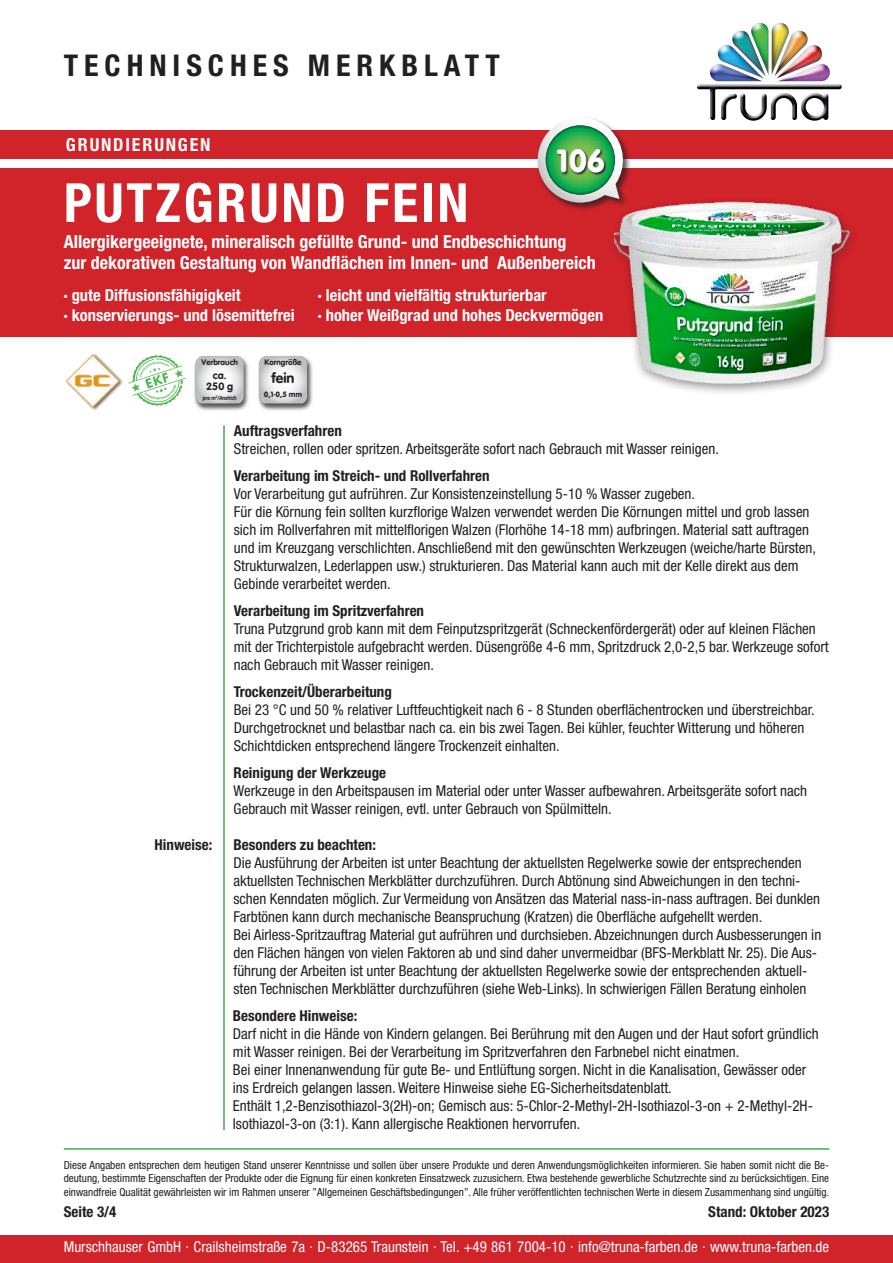
<style>
.page{position:relative;width:893px;height:1263px;background:#fff}
.page>*{position:absolute;margin:0;border:0;box-sizing:border-box;transform-origin:0 0}
.t1{font:700 condensed 54px "Helvetica Neue LT Pro";letter-spacing:.05em;color:#fff}
.t2{font:33.75px "VAG Rundschrift D";color:#fff}
.t3{font:700 condensed 30px "Helvetica Neue LT Pro";letter-spacing:.2em;color:#231f20}
.t4{font:700 condensed 18px/20.2px "Helvetica Neue LT Pro";color:#fff}
.t5{font:700 condensed 18px "Helvetica Neue LT Pro";letter-spacing:.1em;color:#fff}
.t6{font:700 condensed 16.5px/19.5px "Helvetica Neue LT Pro";color:#fff}
.t7{font:condensed 15px/18px "Helvetica Neue LT Pro";color:#231f20}
.t8{font:700 condensed 15px "Helvetica Neue LT Pro";color:#231f20}
.t9{font:condensed 15px "Helvetica Neue LT Pro";color:#fff}
.t10{font:14.25px "VAG Rounded Bold";color:#231f20}
.t11{font:condensed 11.1px/13.5px "Helvetica Neue LT Pro";color:#231f20;text-align:justify}
.t12{font:10.5px/10.5px "VAG Rounded Bold";color:#231f20;text-align:center}
.t13{font:8.1px "VAG Rounded Bold";color:#231f20}
.t14{font:8.1px "VAG Rundschrift D";color:#231f20}
.t15{font:6px "VAG Rounded Bold";color:#231f20;scale:.83 1}
</style>
<div class="page">
<div style="left:0;top:1235px;width:893px;height:28px;background:#d1232a"></div>
<hr style="left:223px;top:425px;width:2px;height:705px;background:#40ae49">
<hr style="left:64px;top:1148px;width:765px;height:2px;background:#40ae49">
<div style="left:0;top:168px;width:893px;height:169px;background:#d1232a"></div>
<div style="left:0;top:130px;width:893px;height:29px;background:#d1232a"></div>
<img style="left:697px;top:23px;width:145px;height:98px">
<div style="left:607px;top:197px;width:253px;height:199px;background:#231f20;opacity:.5"></div>
<img style="left:614px;top:197px;width:246px;height:199px">
<div style="left:193px;top:355px;width:57px;height:56px;background:#231f20;opacity:.75"></div>
<svg style="left:196px;top:356px;width:48px;height:47px"></svg>
<div style="left:65px;top:353px;width:59px;height:59px;background:#231f20;opacity:.75"></div>
<img style="left:66px;top:354px;width:53px;height:54px">
<div style="left:257px;top:355px;width:56px;height:56px;background:#231f20;opacity:.75"></div>
<svg style="left:259px;top:356px;width:48px;height:47px"></svg>
<svg style="left:128px;top:355px;width:58px;height:51px"></svg>
<img style="left:146px;top:364px;width:18px;height:9px">
<div style="left:536px;top:116px;width:96px;height:95px;background:#231f20;opacity:.75"></div>
<img style="left:536px;top:117px;width:88px;height:86px">
<img style="left:546px;top:125px;width:69px;height:70px">
<svg style="left:556px;top:148px;width:51px;height:28px"></svg>
<h3 class="t3" style="left:64px;top:47px;width:437px">TECHNISCHES MERKBLATT</h3>
<p class="t5" style="left:66px;top:133px;width:146px">GRUNDIERUNGEN</p>
<h1 class="t1" style="left:64px;top:170px;width:406px">PUTZGRUND FEIN</h1>
<p class="t4" style="left:64px;top:232px;width:534px">Allergikergeeignete, mineralisch gefüllte Grund- und Endbeschichtung<br>zur dekorativen Gestaltung von Wandflächen im Innen- und Außenbereich</p>
<p class="t6" style="left:64px;top:286px;width:233px">· gute Diffusionsfähigigkeit<br>· konservierungs- und lösemittefrei</p>
<p class="t6" style="left:318px;top:286px;width:287px">· leicht und vielfältig strukturierbar<br>· hoher Weißgrad und hohes Deckvermögen</p>
<p class="t13" style="left:202px;top:357px;width:38px">Verbrauch</p>
<p class="t13" style="left:264px;top:357px;width:39px">Korngröße</p>
<p class="t12" style="left:206px;top:370px;width:28px">ca.<br>250 g</p>
<p class="t15" style="left:203px;top:395px;width:42px">pro m<sup>2</sup>/Anstrich</p>
<h2 class="t2" style="left:557px;top:141px;width:49px">106</h2>
<p class="t10" style="left:271px;top:370px;width:24px">fein</p>
<p class="t14" style="left:264px;top:390px;width:40px">0,1-0,5 mm</p>
<p class="t8" style="left:234px;top:421px;width:109px">Auftragsverfahren</p>
<p class="t7" style="left:234px;top:440px;width:487px">Streichen, rollen oder spritzen. Arbeitsgeräte sofort nach Gebrauch mit Wasser reinigen.</p>
<p class="t8" style="left:234px;top:466px;width:257px">Verarbeitung im Streich- und Rollverfahren</p>
<p class="t7" style="left:234px;top:485px;width:584px">Vor Verarbeitung gut aufrühren. Zur Konsistenzeinstellung 5-10 % Wasser zugeben.<br>Für die Körnung fein sollten kurzflorige Walzen verwendet werden Die Körnungen mittel und grob lassen sich im Rollverfahren mit mittelflorigen Walzen (Florhöhe 14-18 mm) aufbringen. Material satt auftragen und im Kreuzgang verschlichten. Anschließend mit den gewünschten Werkzeugen (weiche/harte Bürsten, Strukturwalzen, Lederlappen usw.) strukturieren. Das Material kann auch mit der Kelle direkt aus dem Gebinde verarbeitet werden.</p>
<p class="t8" style="left:234px;top:601px;width:192px">Verarbeitung im Spritzverfahren</p>
<p class="t7" style="left:234px;top:620px;width:597px">Truna Putzgrund grob kann mit dem Feinputzspritzgerät (Schneckenfördergerät) oder auf kleinen Flächen mit der Trichterpistole aufgebracht werden. Düsengröße 4-6 mm, Spritzdruck 2,0-2,5 bar. Werkzeuge sofort nach Gebrauch mit Wasser reinigen.</p>
<p class="t8" style="left:234px;top:682px;width:160px">Trockenzeit/Überarbeitung</p>
<p class="t7" style="left:234px;top:701px;width:582px">Bei 23 °C und 50 % relativer Luftfeuchtigkeit nach 6 - 8 Stunden oberflächentrocken und überstreichbar.<br>Durchgetrocknet und belastbar nach ca. ein bis zwei Tagen. Bei kühler, feuchter Witterung und höheren<br>Schichtdicken entsprechend längere Trockenzeit einhalten.</p>
<p class="t8" style="left:234px;top:763px;width:154px">Reinigung der Werkzeuge</p>
<p class="t7" style="left:234px;top:782px;width:575px">Werkzeuge in den Arbeitspausen im Material oder unter Wasser aufbewahren. Arbeitsgeräte sofort nach<br>Gebrauch mit Wasser reinigen, evtl. unter Gebrauch von Spülmitteln.</p>
<p class="t8" style="left:155px;top:835px;width:59px">Hinweise:</p>
<p class="t8" style="left:234px;top:835px;width:144px">Besonders zu beachten:</p>
<p class="t7" style="left:233px;top:854px;width:589px">Die Ausführung der Arbeiten ist unter Beachtung der aktuellsten Regelwerke sowie der entsprechenden aktuellsten Technischen Merkblätter durchzuführen. Durch Abtönung sind Abweichungen in den techni&shy;schen Kenndaten möglich. Zur Vermeidung von Ansätzen das Material nass-in-nass auftragen. Bei dunklen Farbtönen kann durch mechanische Beanspruchung (Kratzen) die Oberfläche aufgehellt werden.<br>Bei Airless-Spritzauftrag Material gut aufrühren und durchsieben. Abzeichnungen durch Ausbesserungen in den Flächen hängen von vielen Faktoren ab und sind daher unvermeidbar (BFS-Merkblatt Nr. 25). Die Aus&shy;führung der Arbeiten ist unter Beachtung der aktuellsten Regelwerke sowie der entsprechenden aktuell&shy;sten Technischen Merkblätter durchzuführen (siehe Web-Links). In schwierigen Fällen Beratung einholen</p>
<p class="t8" style="left:233px;top:1006px;width:126px">Besondere Hinweise:</p>
<p class="t7" style="left:233px;top:1025px;width:587px">Darf nicht in die Hände von Kindern gelangen. Bei Berührung mit den Augen und der Haut sofort gründlich mit Wasser reinigen. Bei der Verarbeitung im Spritzverfahren den Farbnebel nicht einatmen.<br>Bei einer Innenanwendung für gute Be- und Entlüftung sorgen. Nicht in die Kanalisation, Gewässer oder ins Erdreich gelangen lassen. Weitere Hinweise siehe EG-Sicherheitsdatenblatt.<br>Enthält 1,2-Benzisothiazol-3(2H)-on; Gemisch aus: 5-Chlor-2-Methyl-2H-Isothiazol-3-on + 2-Methyl-2H-Isothiazol-3-on (3:1). Kann allergische Reaktionen hervorrufen.</p>
<p class="t11" style="left:64px;top:1158px;width:767px">Diese Angaben entsprechen dem heutigen Stand unserer Kenntnisse und sollen über unsere Produkte und deren Anwendungsmöglichkeiten informieren. Sie haben somit nicht die Be&shy;deutung, bestimmte Eigenschaften der Produkte oder die Eignung für einen konkreten Einsatzweck zuzusichern. Etwa bestehende gewerbliche Schutzrechte sind zu berücksichtigen. Eine einwandfreie Qualität gewährleisten wir im Rahmen unserer ”Allgemeinen Geschäftsbedingungen”. Alle früher veröffentlichten technischen Werte in diesem Zusammenhang sind ungültig.</p>
<p class="t8" style="left:64px;top:1202px;width:54px">Seite 3/4</p>
<p class="t8" style="left:708px;top:1202px;width:122px">Stand: Oktober 2023</p>
<p class="t9" style="left:64px;top:1238px;width:767px">Murschhauser GmbH · Crailsheimstraße 7a · D-83265 Traunstein · Tel. +49 861 7004-10 · info@truna-farben.de · www.truna-farben.de</p>
</div>
